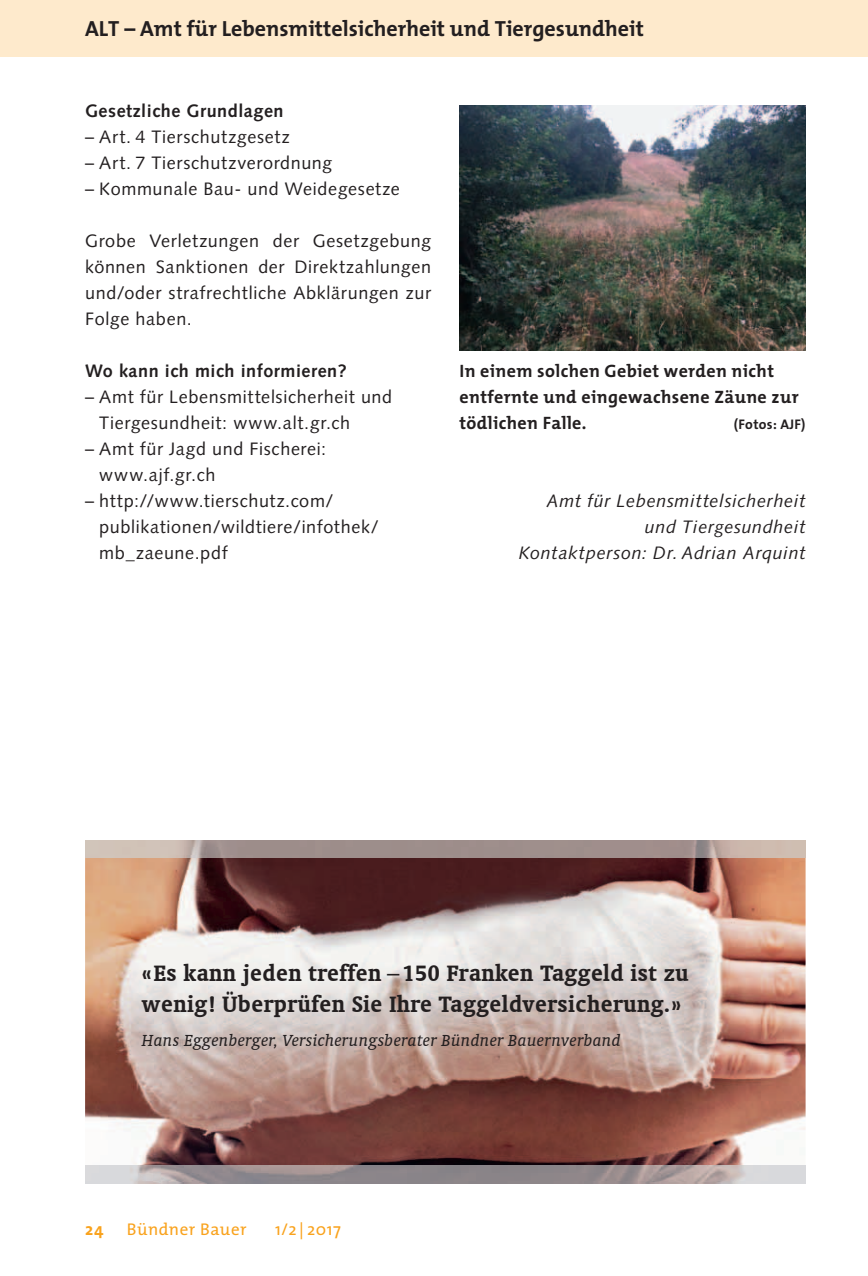
<style>
.page{position:relative;width:868px;height:1276px;background:#fff}
.page>*{position:absolute;margin:0;border:0;box-sizing:border-box;transform-origin:0 0}
.t1{font:700 25.2px/31.4px "Oranda BT";letter-spacing:.02em;color:#231f20}
.t2{font:700 22px "The Mix";color:#231f20}
.t3{font:italic 18.2px "Oranda BT";letter-spacing:.01em;color:#231f20;scale:1.04 1}
.t4{font:18px/26px "Syntax LT Std";letter-spacing:.035em;color:#231f20}
.t5{font:700 18px/26px "The Mix";letter-spacing:.02em;color:#231f20}
.t6{font:italic 18px/26px "Syntax LT Std";letter-spacing:.035em;color:#231f20;text-align:right}
.t7{font:700 18px "Syntax LT Std";letter-spacing:.03em;color:#231f20}
.t8{font:17px "The Mix";letter-spacing:.035em;color:#f9a21c}
.t9{font:700 17px "The Mix";color:#f9a21c}
.t10{font:700 14px "The Mix";letter-spacing:.02em;color:#231f20}
</style>
<div class="page">
<div style="left:0;top:0;width:867px;height:57px;background:#feeacc"></div>
<img style="left:459px;top:106px;width:346px;height:245px">
<img style="left:85px;top:857px;width:720px;height:309px">
<img style="left:85px;top:840px;width:720px;height:17px">
<p class="t2" style="left:85px;top:10px;width:560px">ALT – Amt für Lebensmittelsicherheit und Tiergesundheit</p>
<p class="t7" style="left:85px;top:100px;width:200px">Gesetzliche Grundlagen</p>
<p class="t4" style="left:85px;top:124px;width:206px">– Art. 4 Tierschutzgesetz</p>
<p class="t4" style="left:85px;top:150px;width:249px">– Art. 7 Tierschutzverordnung</p>
<p class="t4" style="left:85px;top:176px;width:316px">– Kommunale Bau- und Weidegesetze</p>
<p class="t4" style="left:85px;top:228px;width:347px;text-align:justify">Grobe Verletzungen der Gesetzgebung können Sanktionen der Direktzahlungen und/oder strafrechtliche Abklärungen zur Folge haben.</p>
<p class="t7" style="left:85px;top:360px;width:263px">Wo kann ich mich informieren?</p>
<p class="t4" style="left:99px;top:383px;width:294px;text-indent:-14px">– Amt für Lebensmittelsicherheit und<br>Tiergesundheit: www.alt.gr.ch</p>
<p class="t4" style="left:99px;top:435px;width:228px;text-indent:-14px">– Amt für Jagd und Fischerei: www.ajf.gr.ch</p>
<p class="t4" style="left:99px;top:487px;width:281px;text-indent:-14px">– http://www.tierschutz.com/ publikationen/wildtiere/infothek/ mb_zaeune.pdf</p>
<p class="t6" style="left:518px;top:487px;width:288px">Amt für Lebensmittelsicherheit und Tiergesundheit<br>Kontaktperson: Dr. Adrian Arquint</p>
<p class="t5" style="left:459px;top:357px;width:340px">In einem solchen Gebiet werden nicht entfernte und eingewachsene Zäune zur tödlichen Falle.</p>
<p class="t10" style="left:733px;top:412px;width:73px">(Fotos: AJF)</p>
<h1 class="t1" style="left:142px;top:956px;width:548px">«Es kann jeden treffen – 150 Franken Taggeld ist zu wenig! Überprüfen Sie Ihre Taggeldversicherung.»</h1>
<p class="t3" style="left:142px;top:1029px;width:462px">Hans Eggenberger, Versicherungsberater Bündner Bauernverband</p>
<p class="t9" style="left:85px;top:1215px;width:20px">24</p>
<p class="t8" style="left:127px;top:1215px;width:121px">Bündner Bauer</p>
<p class="t8" style="left:275px;top:1215px;width:67px">1/2 | 2017</p>
</div>
